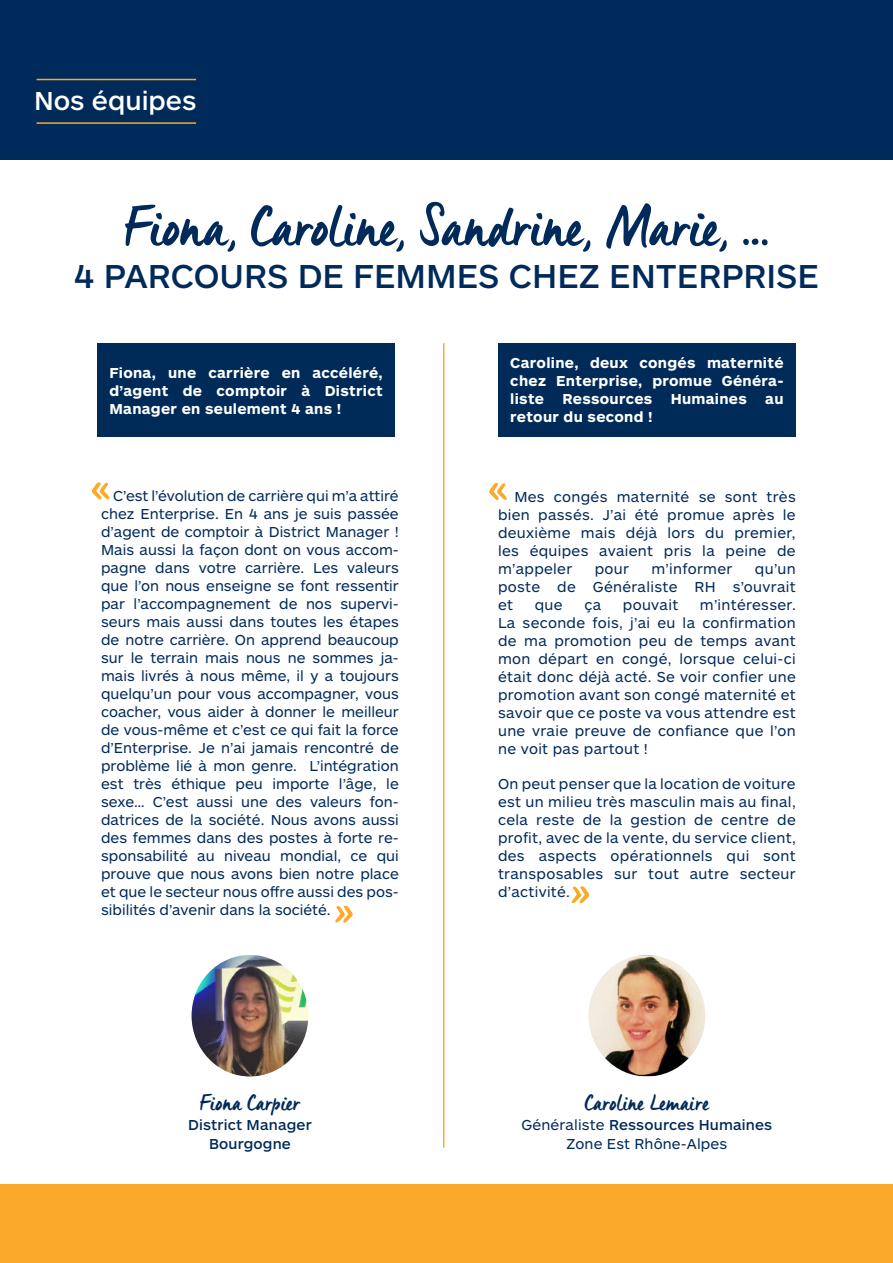
<style>
.page{position:relative;width:893px;height:1263px;background:#fff}
.page>*{position:absolute;margin:0;border:0;box-sizing:border-box;transform-origin:0 0}
.t1{font:56.55px "Manus Smooth";letter-spacing:.015em;color:#002a5a}
.t2{font:56.55px "Manus Smooth";color:#faa928}
.t3{font:500 34.5px "ARS Maquette Pro";color:#002a5a}
.t4{font:500 27px "ARS Maquette Pro";color:#fff}
.t5{font:22.5px "Manus Smooth";letter-spacing:.025em;color:#002a5a}
.t6{font:15px/18px "ARS Maquette Pro";letter-spacing:.02em;color:#002a5a;text-align:justify}
.t7{font:700 15px/18px "ARS Maquette Pro";letter-spacing:.02em;color:#fff;text-align:justify}
.t8{font:500 15px/19.5px "ARS Maquette Pro";letter-spacing:.01em;color:#002a5a;text-align:center}
.s1{color:#fff}
.s2{font-weight:500}
</style>
<div class="page">
<div style="left:97px;top:343px;width:298px;height:94px;background:#002b59"></div>
<hr style="left:443px;top:343px;width:1px;height:805px;background:#faa928">
<img style="left:193px;top:956px;width:114px;height:119px">
<div style="left:188px;top:951px;width:124px;height:129px;border:4px solid #fff;border-radius:50%"></div>
<div style="left:0;top:1184px;width:893px;height:79px;background:#faa928"></div>
<div style="left:0;top:0;width:893px;height:159px;background:#002a5a"></div>
<hr style="left:37px;top:79px;width:159px;height:1px;background:#faa928">
<hr style="left:37px;top:122px;width:159px;height:2px;background:#faa928">
<img style="left:590px;top:956px;width:114px;height:119px">
<div style="left:585px;top:951px;width:124px;height:129px;border:4px solid #fff;border-radius:50%"></div>
<div style="left:498px;top:343px;width:298px;height:94px;background:#002b59"></div>
<p class="t4" style="left:34px;top:83px;width:164px">Nos équipes</p>
<p class="t1" style="left:125px;top:192px;width:645px">Fiona, Caroline, Sandrine, Marie, …</p>
<p class="t3" style="left:74px;top:254px;width:746px">4 PARCOURS DE FEMMES CHEZ ENTERPRISE</p>
<p class="t7" style="left:109px;top:363px;width:275px">Fiona, une carrière en accéléré, d’agent de comptoir à District Manager en seulement 4 ans !</p>
<p class="t2" style="left:88px;top:451px;width:27px">«</p>
<p class="t6" style="left:101px;top:486px;width:299px;text-indent:12px">C’est l’évolution de carrière qui m’a attiré chez Enterprise. En 4 ans je suis passée d’agent de comptoir à District Manager !<br>Mais aussi la façon dont on vous accom&shy;pagne dans votre carrière. Les valeurs que l’on nous enseigne se font ressentir par l’accompagnement de nos supervi&shy;seurs mais aussi dans toutes les étapes de notre carrière. On apprend beaucoup sur le terrain mais nous ne sommes ja&shy;mais livrés à nous même, il y a toujours quelqu’un pour vous accompagner, vous coacher, vous aider à donner le meilleur de vous-même et c’est ce qui fait la force d’Enterprise. Je n’ai jamais rencontré de problème lié à mon genre. L’intégration est très éthique peu importe l’âge, le sexe… C’est aussi une des valeurs fon&shy;datrices de la société. Nous avons aussi des femmes dans des postes à forte re&shy;sponsabilité au niveau mondial, ce qui prouve que nous avons bien notre place et que le secteur nous offre aussi des pos&shy;sibilités d’avenir dans la société.</p>
<p class="t2" style="left:333px;top:874px;width:24px">»</p>
<p class="t5" style="left:200px;top:1089px;width:101px">Fiona Carpier</p>
<p class="t8" style="left:188px;top:1114px;width:125px">District Manager<br>Bourgogne</p>
<p class="t7" style="left:510px;top:353px;width:275px">Caroline, deux congés maternité chez Enterprise, promue Généra&shy;liste Ressources Humaines au retour du second !</p>
<p class="t2" style="left:485px;top:452px;width:27px">«</p>
<p class="t6" style="left:498px;top:487px;width:299px"><span class="s1">«</span> Mes congés maternité se sont très bien passés. J’ai été promue après le deuxième mais déjà lors du premier, les équipes avaient pris la peine de m’appeler</p>
<p class="t6" style="left:595px;top:559px;width:36px">pour</p>
<p class="t6" style="left:651px;top:559px;width:82px">m’informer</p>
<p class="t6" style="left:498px;top:559px;width:299px;text-indent:257px">qu’un poste de Généraliste RH s’ouvrait et</p>
<p class="t6" style="left:498px;top:595px;width:299px;text-indent:202px">m’intéresser.<br>La seconde fois, j’ai eu la confirmation de ma promotion peu de temps avant mon départ en congé, lorsque celui-ci était donc déjà acté. Se voir confier une promotion avant son congé maternité et savoir que ce poste va vous attendre est une vraie preuve de confiance que l’on ne voit pas partout !</p>
<p class="t6" style="left:498px;top:774px;width:299px">On peut penser que la location de voiture est un milieu très masculin mais au final, cela reste de la gestion de centre de profit, avec de la vente, du service client, des aspects opérationnels qui sont transposables sur tout autre secteur d’activité.</p>
<p class="t6" style="left:535px;top:595px;width:29px">que</p>
<p class="t6" style="left:584px;top:595px;width:18px">ça</p>
<p class="t6" style="left:623px;top:595px;width:57px">pouvait</p>
<p class="t2" style="left:570px;top:855px;width:24px">»</p>
<p class="t5" style="left:585px;top:1089px;width:126px">Caroline Lemaire</p>
<p class="t6" style="left:522px;top:1114px;width:252px;line-height:19.5px;text-align:center">Généraliste <span class="s2">Ressources Humaines<br></span>Zone Est Rhône-Alpes</p>
</div>
